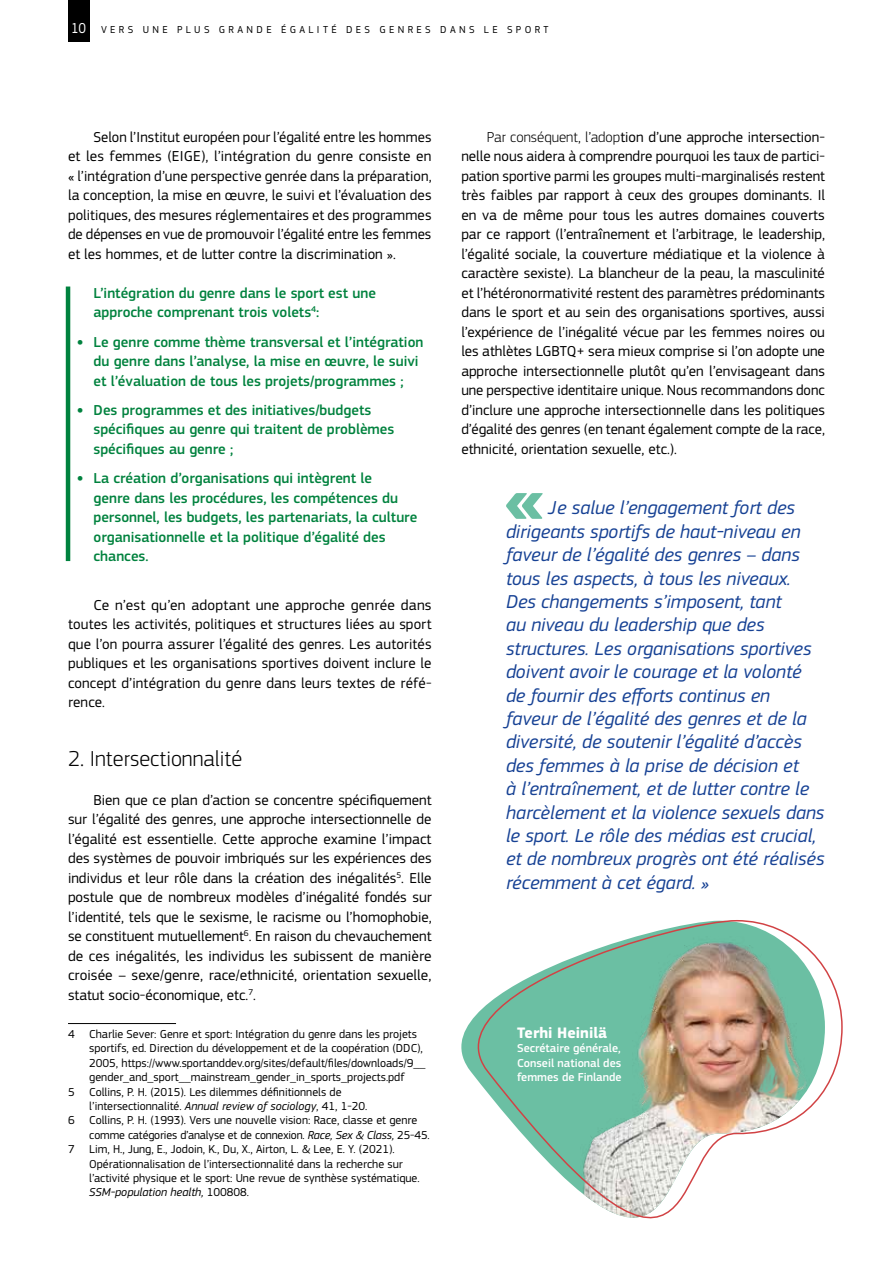
<style>
.page{position:relative;width:893px;height:1263px;background:#fff}
.page>*{position:absolute;margin:0;border:0;box-sizing:border-box;transform-origin:0 0}
.t1{font:300 22.5px "EC Square Sans Pro";color:#000}
.t2{font:italic 19.5px/23.4px "EC Square Sans Pro";color:#164194}
.t3{font:700 15.75px "EC Square Sans Pro";color:#fff}
.t4{font:15px/19.5px "EC Square Sans Pro";color:#000;text-align:justify}
.t5{font:500 15px/19.5px "EC Square Sans Pro";color:#00823e}
.t6{font:12px "EC Square Sans Pro";color:#000}
.t7{font:500 12px/14.4px "EC Square Sans Pro";color:#fff;text-align:justify}
.t8{font:italic 12px "EC Square Sans Pro";color:#000}
.t9{font:10.5px "EC Square Sans Pro";letter-spacing:.32em;color:#000}
.s1{font-size:15px;color:#fff}
.s2{font-family:"Calibri";font-weight:400}
.s3{font-style:italic}
.s4{font-style:normal}
.s5{font-weight:300}
</style>
<div class="page">
<div style="left:68px;top:0;width:21px;height:42px;background:#000"></div>
<hr style="left:66px;top:287px;width:4px;height:274px;background:#00823e">
<hr style="left:68px;top:1023px;width:108px;height:1px;background:#000">
<img style="left:461px;top:920px;width:382px;height:299px">
<svg style="left:506px;top:493px;width:37px;height:26px"></svg>
<p class="t9" style="left:71px;top:24px;width:479px"><span class="s1">10</span> VERS UNE PLUS GRANDE ÉGALITÉ DES GENRES DANS LE SPORT</p>
<p class="t4" style="left:68px;top:127px;width:365px;text-indent:26px">Selon l’Institut européen pour l’égalité entre les hommes et les femmes (EIGE), l’intégration du genre consiste en « l’intégration d’une perspective genrée dans la préparation, la conception, la mise en œuvre, le suivi et l’évaluation des politiques, des mesures réglementaires et des programmes de dépenses en vue de promouvoir l’égalité entre les femmes et les hommes, et de lutter contre la discrimination ».</p>
<p class="t5" style="left:94px;top:283px;width:284px">L’intégration du genre dans le sport est une approche comprenant trois volets<sup>4</sup>:</p>
<p class="t5" style="left:94px;top:332px;width:331px;text-indent:-17px"><span class="s2">•</span> Le genre comme thème transversal et l’intégration du genre dans l’analyse, la mise en œuvre, le suivi et l’évaluation de tous les projets/programmes ;</p>
<p class="t5" style="left:94px;top:400px;width:302px;text-indent:-17px"><span class="s2">•</span> Des programmes et des initiatives/budgets spécifiques au genre qui traitent de problèmes spécifiques au genre ;</p>
<p class="t5" style="left:94px;top:469px;width:325px;text-indent:-17px"><span class="s2">•</span> La création d’organisations qui intègrent le<br>genre dans les procédures, les compétences du personnel, les budgets, les partenariats, la culture organisationnelle et la politique d’égalité des chances.</p>
<p class="t4" style="left:68px;top:595px;width:365px;text-indent:26px">Ce n’est qu’en adoptant une approche genrée dans toutes les activités, politiques et structures liées au sport que l’on pourra assurer l’égalité des genres. Les autorités publiques et les organisations sportives doivent inclure le concept d’intégration du genre dans leurs textes de réfé&shy;rence.</p>
<h1 class="t1" style="left:68px;top:745px;width:176px">2. Intersectionnalité</h1>
<p class="t4" style="left:68px;top:790px;width:365px;text-indent:26px">Bien que ce plan d’action se concentre spécifiquement sur l’égalité des genres, une approche intersectionnelle de l’égalité est essentielle. Cette approche examine l’impact des systèmes de pouvoir imbriqués sur les expériences des individus et leur rôle dans la création des inégalités<sup>5</sup>. Elle postule que de nombreux modèles d’inégalité fondés sur l’identité, tels que le sexisme, le racisme ou l’homophobie, se constituent mutuellement<sup>6</sup>. En raison du chevauchement de ces inégalités, les individus les subissent de manière croisée – sexe/genre, race/ethnicité, orientation sexuelle, statut socio-économique, etc.<sup>7</sup>.</p>
<p class="t6" style="left:68px;top:1027px;width:350px">4 Charlie Sever: Genre et sport: Intégration du genre dans les projets</p>
<p class="t6" style="left:89px;top:1041px;width:335px">sportifs, ed. Direction du développement et de la coopération (DDC),</p>
<p class="t6" style="left:89px;top:1056px;width:338px">2005, https://www.sportanddev.org/sites/default/files/downloads/9__</p>
<p class="t6" style="left:89px;top:1070px;width:317px">gender_and_sport__mainstream_gender_in_sports_projects.pdf</p>
<p class="t6" style="left:68px;top:1084px;width:275px">5 Collins, P. H. (2015). Les dilemmes définitionnels de</p>
<p class="t6" style="left:89px;top:1099px;width:280px">l’intersectionnalité. <span class="s3">Annual review of sociology</span>, 41, 1-20.</p>
<p class="t6" style="left:68px;top:1113px;width:351px">6 Collins, P. H. (1993). Vers une nouvelle vision: Race, classe et genre</p>
<p class="t6" style="left:89px;top:1128px;width:342px">comme catégories d’analyse et de connexion. <span class="s3">Race, Sex &amp; Class,</span> 25-45.</p>
<p class="t6" style="left:68px;top:1142px;width:328px">7 Lim, H., Jung, E., Jodoin, K., Du, X., Airton, L. &amp; Lee, E. Y. (2021).</p>
<p class="t6" style="left:89px;top:1156px;width:315px">Opérationnalisation de l’intersectionnalité dans la recherche sur</p>
<p class="t6" style="left:89px;top:1171px;width:332px">l’activité physique et le sport: Une revue de synthèse systématique.</p>
<p class="t8" style="left:89px;top:1185px;width:161px">SSM-population health, <span class="s4">100808.</span></p>
<p class="t4" style="left:461px;top:127px;width:365px;text-indent:26px"><span class="s5">Par conséquent, l’adop</span>tion d’une approche intersection&shy;nelle nous aidera à comprendre pourquoi les taux de partici&shy;pation sportive parmi les groupes multi-marginalisés restent très faibles par rapport à ceux des groupes dominants. Il en va de même pour tous les autres domaines couverts par ce rapport (l’entraînement et l’arbitrage, le leadership, l’égalité sociale, la couverture médiatique et la violence à caractère sexiste). La blancheur de la peau, la masculinité et l’hétéronormativité restent des paramètres prédominants dans le sport et au sein des organisations sportives, aussi l’expérience de l’inégalité vécue par les femmes noires ou les athlètes LGBTQ+ sera mieux comprise si l’on adopte une approche intersectionnelle plutôt qu’en l’envisageant dans une perspective identitaire unique. Nous recommandons donc d’inclure une approche intersectionnelle dans les politiques d’égalité des genres (en tenant également compte de la race, ethnicité, orientation sexuelle, etc.).</p>
<p class="t2" style="left:506px;top:496px;width:320px;text-indent:42px">Je salue l’engagement fort des dirigeants sportifs de haut-niveau en faveur de l’égalité des genres – dans tous les aspects, à tous les niveaux.<br>Des changements s’imposent, tant<br>au niveau du leadership que des structures. Les organisations sportives doivent avoir le courage et la volonté de fournir des efforts continus en faveur de l’égalité des genres et de la diversité, de soutenir l’égalité d’accès des femmes à la prise de décision et<br>à l’entraînement, et de lutter contre le harcèlement et la violence sexuels dans le sport. Le rôle des médias est crucial, et de nombreux progrès ont été réalisés récemment à cet égard. »</p>
<p class="t3" style="left:517px;top:1023px;width:92px">Terhi Heinilä</p>
<p class="t7" style="left:517px;top:1041px;width:106px">Secrétaire générale, Conseil national des femmes de Finlande</p>
</div>
